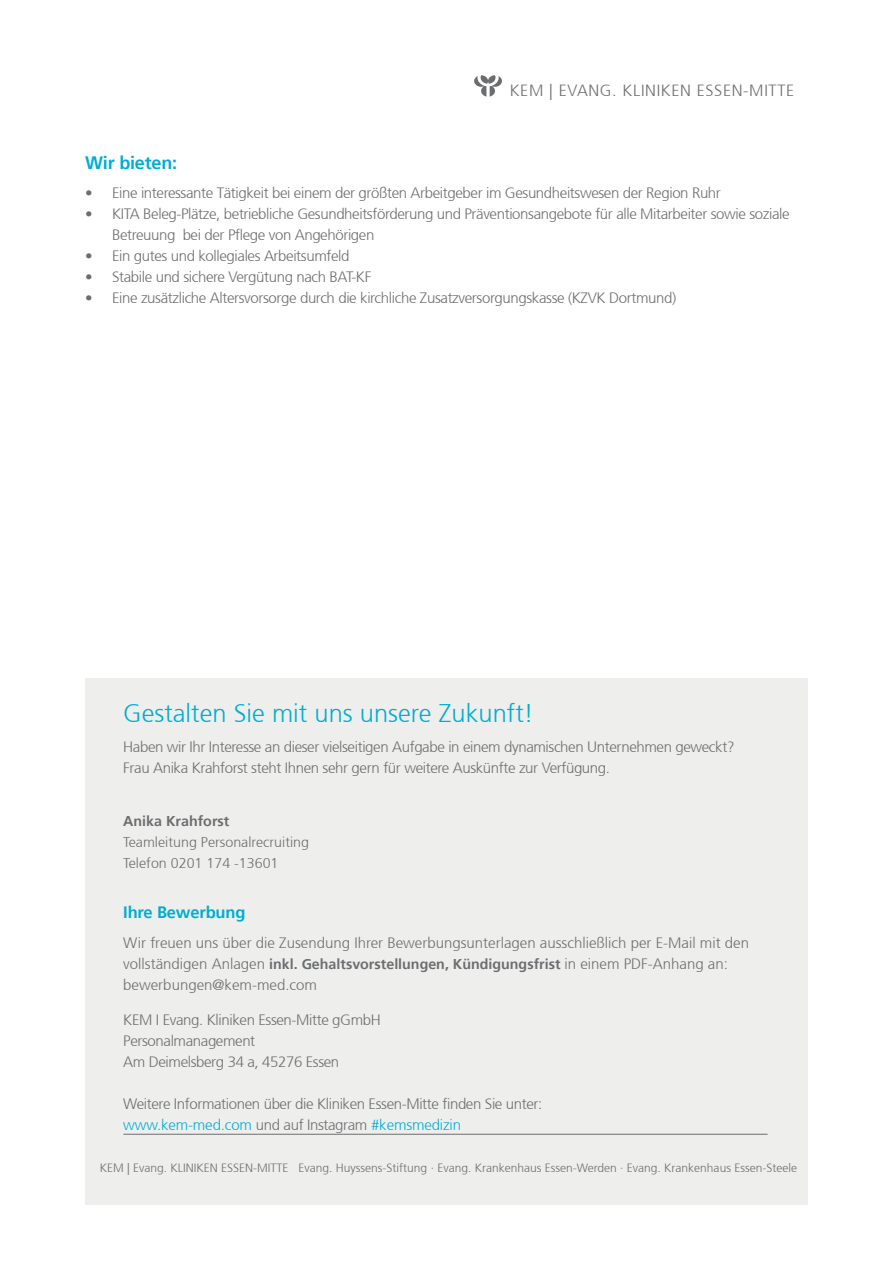
<style>
.page{position:relative;width:893px;height:1263px;background:#fff}
.page>*{position:absolute;margin:0;border:0;box-sizing:border-box;transform-origin:0 0}
.t1{font:300 25.5px "Frutiger 45";color:#00add2}
.t2{font:700 18px "Frutiger 65";letter-spacing:-.01em;color:#00add2}
.t3{font:700 16.5px "Frutiger 65";letter-spacing:-.01em;color:#00add2}
.t4{font:300 16.2px "Frutiger 45";letter-spacing:.04em;color:#6c6d70}
.t5{font:300 15px/21px "Frutiger 45";letter-spacing:-.025em;color:#6c6d70}
.t6{font:300 15px "Frutiger 45";color:#6c6d70}
.t7{font:300 15px "Frutiger 45";letter-spacing:-.01em;color:#00add2}
.t8{font:700 14.25px "Frutiger 65";color:#6c6d70}
.t9{font:300 14.25px "Frutiger 45";color:#6c6d70}
.t10{font:300 12px "Frutiger 45";color:#6c6d70}
.s1{font-family:"Frutiger 45";font-weight:300;font-size:15px}
.s2{color:#6c6d70}
</style>
<div class="page">
<div style="left:85px;top:678px;width:723px;height:527px;background:#eeefec"></div>
<hr style="left:123px;top:1134px;width:644px;height:1px;background:#6c6d70">
<svg style="left:474px;top:75px;width:28px;height:22px"></svg>
<p class="t4" style="left:510px;top:81px;width:286px">KEM | EVANG. KLINIKEN ESSEN-MITTE</p>
<p class="t2" style="left:85px;top:152px;width:94px">Wir bieten:</p>
<p class="t5" style="left:85px;top:183px;width:637px">• Eine interessante Tätigkeit bei einem der größten Arbeitgeber im Gesundheitswesen der Region Ruhr</p>
<p class="t5" style="left:112px;top:204px;width:679px;text-indent:-27px">• KITA Beleg-Plätze, betriebliche Gesundheitsförderung und Präventionsangebote für alle Mitarbeiter sowie soziale<br>Betreuung bei der Pflege von Angehörigen</p>
<p class="t5" style="left:85px;top:246px;width:266px">• Ein gutes und kollegiales Arbeitsumfeld</p>
<p class="t5" style="left:85px;top:267px;width:288px">• Stabile und sichere Vergütung nach BAT-KF</p>
<p class="t5" style="left:85px;top:288px;width:593px">• Eine zusätzliche Altersvorsorge durch die kirchliche Zusatzversorgungskasse (KZVK Dortmund)</p>
<p class="t1" style="left:123px;top:699px;width:412px">Gestalten Sie mit uns unsere Zukunft!</p>
<p class="t5" style="left:123px;top:736px;width:613px">Haben wir Ihr Interesse an dieser vielseitigen Aufgabe in einem dynamischen Unternehmen geweckt?</p>
<p class="t5" style="left:123px;top:757px;width:488px">Frau Anika Krahforst steht Ihnen sehr gern für weitere Auskünfte zur Verfügung.</p>
<p class="t8" style="left:123px;top:813px;width:108px">Anika Krahforst</p>
<p class="t9" style="left:123px;top:834px;width:187px">Teamleitung Personalrecruiting</p>
<p class="t9" style="left:123px;top:855px;width:157px">Telefon 0201 174 -13601</p>
<p class="t3" style="left:123px;top:903px;width:124px">Ihre Bewerbung</p>
<p class="t6" style="left:123px;top:934px;width:627px">Wir freuen uns über die Zusendung Ihrer Bewerbungsunterlagen ausschließlich per E-Mail mit den</p>
<p class="t8" style="left:123px;top:955px;width:606px"><span class="s1">vollständigen Anlagen</span> inkl. Gehaltsvorstellungen, Kündigungsfrist <span class="s1">in einem PDF-Anhang an:</span></p>
<p class="t6" style="left:123px;top:976px;width:195px">bewerbungen@kem-med.com</p>
<p class="t5" style="left:123px;top:1010px;width:259px">KEM I Evang. Kliniken Essen-Mitte gGmbH</p>
<p class="t5" style="left:123px;top:1031px;width:133px">Personalmanagement</p>
<p class="t5" style="left:123px;top:1052px;width:217px">Am Deimelsberg 34 a, 45276 Essen</p>
<p class="t5" style="left:123px;top:1094px;width:420px">Weitere Informationen über die Kliniken Essen-Mitte finden Sie unter:</p>
<p class="t7" style="left:123px;top:1117px;width:339px">www.kem-med.com <span class="s2">und auf Instagram</span> #kemsmedizin</p>
<p class="t10" style="left:100px;top:1161px;width:699px">KEM | Evang. KLINIKEN ESSEN-MITTE Evang. Huyssens-Stiftung · Evang. Krankenhaus Essen-Werden · Evang. Krankenhaus Essen-Steele</p>
</div>
